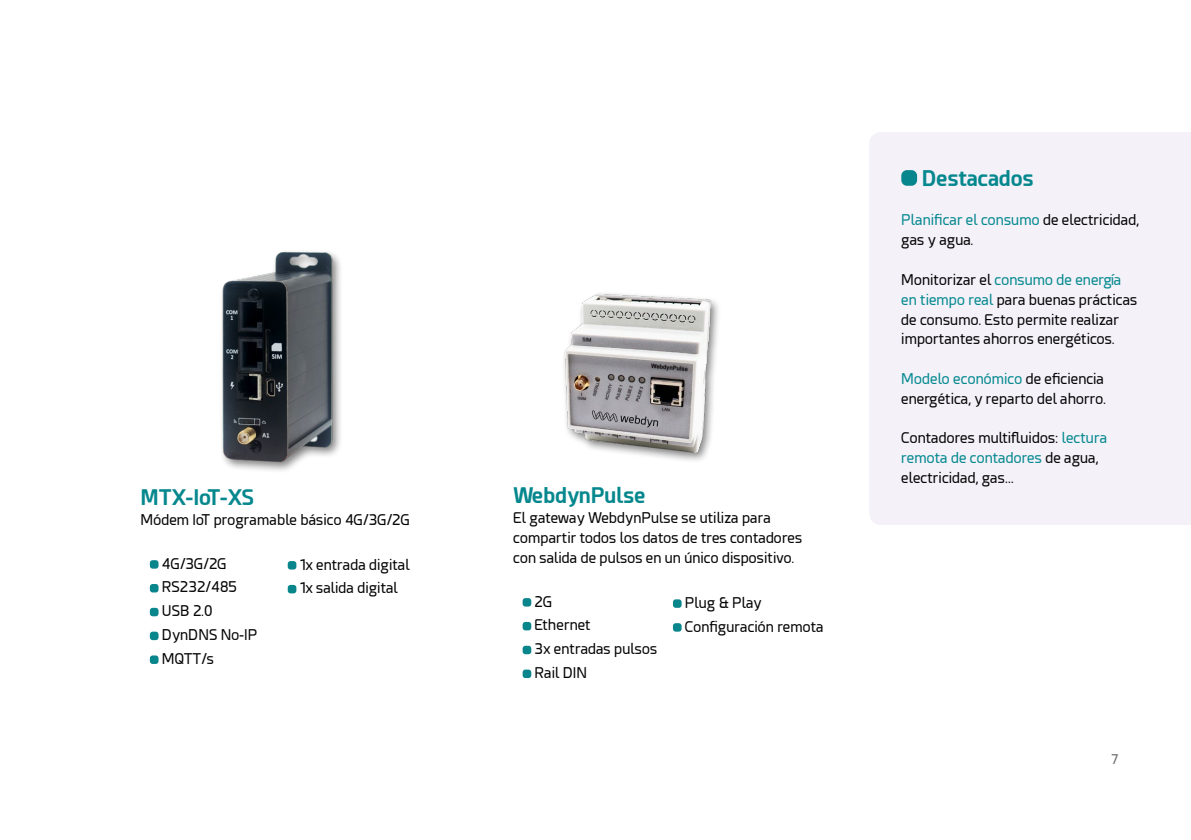
<style>
.page{position:relative;width:1191px;height:840px;background:#fff}
.page>*{position:absolute;margin:0;border:0;box-sizing:border-box;transform-origin:0 0}
.t1{font:700 21.2px "Esphimere";color:#04878d}
.t2{font:14.6px/19.8px "Esphimere";color:#020203}
.t3{font:13.2px "Esphimere";color:#020304}
.s1{color:#03888e}
</style>
<div class="page">
<div style="left:869px;top:132px;width:322px;height:392px;background:#f4f1f9"></div>
<div style="left:901px;top:170px;width:16px;height:16px;background:#08868e;border-radius:6px"></div>
<svg style="left:522px;top:597px;width:9px;height:9px"></svg>
<div style="left:522px;top:621px;width:9px;height:9px;background:#09868c;border-radius:3px"></div>
<div style="left:522px;top:645px;width:9px;height:9px;background:#09868c;border-radius:3px"></div>
<div style="left:522px;top:669px;width:9px;height:8px;background:#09868c;border-radius:3px"></div>
<div style="left:673px;top:599px;width:8px;height:8px;background:#09868c;border-radius:3px"></div>
<div style="left:673px;top:622px;width:8px;height:9px;background:#09868c;border-radius:3px"></div>
<img style="left:564px;top:293px;width:155px;height:168px">
<div style="left:150px;top:560px;width:8px;height:8px;background:#09868c;border-radius:3px"></div>
<div style="left:150px;top:583px;width:8px;height:9px;background:#09868c;border-radius:3px"></div>
<div style="left:150px;top:607px;width:8px;height:9px;background:#09868c;border-radius:3px"></div>
<div style="left:150px;top:631px;width:8px;height:8px;background:#09868c;border-radius:3px"></div>
<div style="left:150px;top:655px;width:8px;height:8px;background:#09868c;border-radius:3px"></div>
<div style="left:288px;top:560px;width:8px;height:9px;background:#09868c;border-radius:3px"></div>
<div style="left:288px;top:584px;width:8px;height:9px;background:#09868c;border-radius:3px"></div>
<div style="left:219px;top:248px;width:125px;height:225px;background:#000;opacity:.5"></div>
<img style="left:219px;top:248px;width:120px;height:216px">
<h1 class="t1" style="left:140px;top:484px;width:115px">MTX-IoT-XS</h1>
<p class="t2" style="left:140px;top:510px;width:271px">Módem IoT programable básico 4G/3G/2G</p>
<p class="t2" style="left:162px;top:551px;width:97px;line-height:23.8px">4G/3G/2G<br>RS232/485<br>USB 2.0<br>DynDNS No-IP<br>MQTT/s</p>
<p class="t2" style="left:300px;top:552px;width:111px;line-height:23.8px">1x entrada digital<br>1x salida digital</p>
<h1 class="t1" style="left:513px;top:482px;width:134px">WebdynPulse</h1>
<p class="t2" style="left:513px;top:508px;width:290px">El gateway WebdynPulse se utiliza para compartir todos los datos de tres contadores con salida de pulsos en un único dispositivo.</p>
<p class="t2" style="left:534px;top:589px;width:124px;line-height:23.8px">2G<br>Ethernet<br>3x entradas pulsos<br>Rail DIN</p>
<p class="t2" style="left:685px;top:590px;width:140px;line-height:23.8px">Plug &amp; Play<br>Configuración remota</p>
<h1 class="t1" style="left:922px;top:165px;width:113px">Destacados</h1>
<p class="t2" style="left:901px;top:210px;width:239px"><span class="s1">Planificar el consumo</span> de electricidad, gas y agua.</p>
<p class="t2" style="left:901px;top:270px;width:238px">Monitorizar el <span class="s1">consumo de energía en tiempo real</span> para buenas prácticas de consumo. Esto permite realizar importantes ahorros energéticos.</p>
<p class="t2" style="left:901px;top:369px;width:206px"><span class="s1">Modelo económico</span> de eficiencia energética, y reparto del ahorro.</p>
<p class="t2" style="left:901px;top:428px;width:207px">Contadores multifluidos: <span class="s1">lectura remota de contadores</span> de agua, electricidad, gas…</p>
<p class="t3" style="left:1111px;top:751px;width:9px">7</p>
</div>
